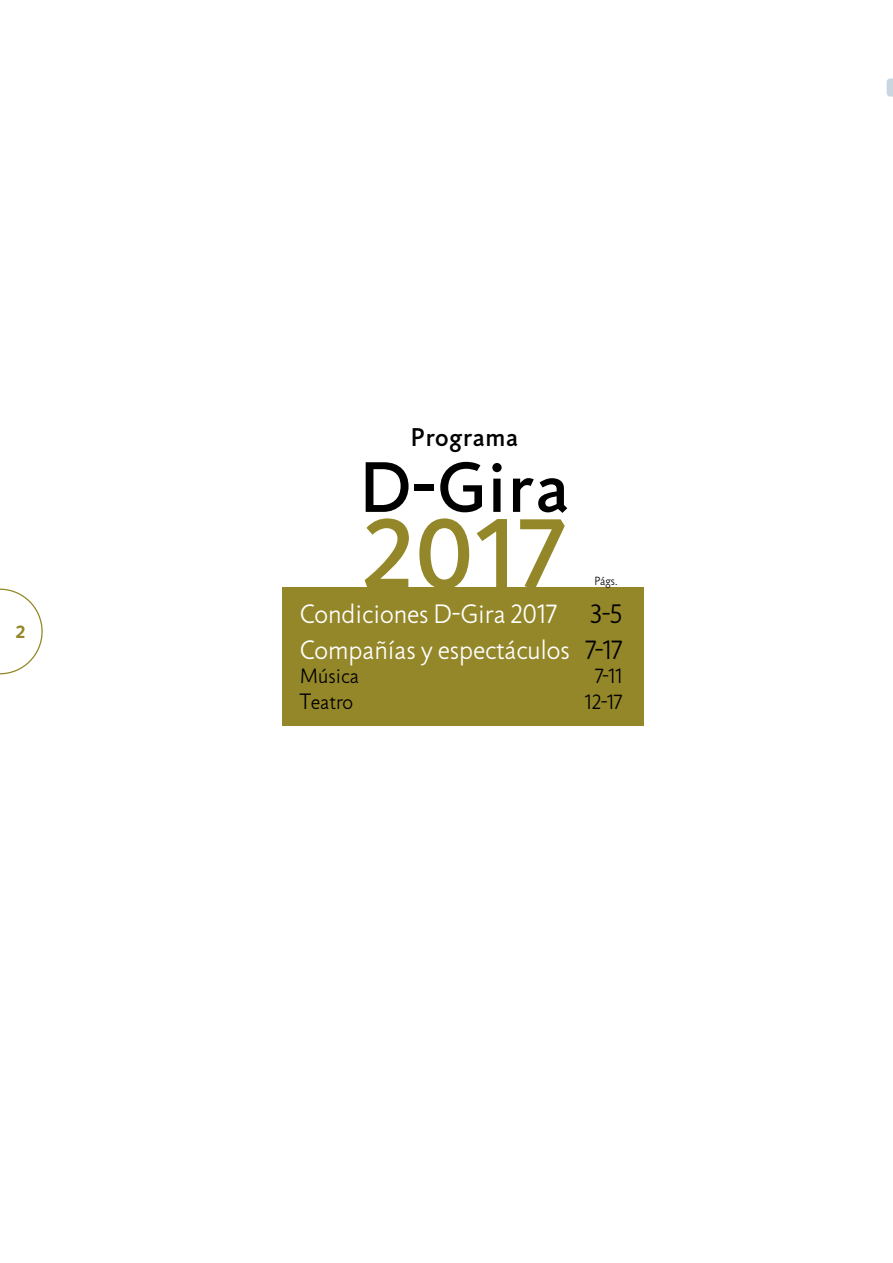
<style>
.page{position:relative;width:893px;height:1263px;background:#fff}
.page>*{position:absolute;margin:0;border:0;box-sizing:border-box;transform-origin:0 0}
.t1{font:500 101.1px "Jigsaw";color:#948729}
.t2{font:500 72.15px "Jigsaw";color:#000}
.t3{font:300 27px/36px "Jigsaw";color:#fff}
.t4{font:500 25.95px "Jigsaw";letter-spacing:.03em;color:#000}
.t5{font:300 21px "Jigsaw";color:#000}
.t6{font:700 18px "Jigsaw";color:#948729}
.t7{font:300 12px "Jigsaw";color:#000}
.s1{color:#000}
.s2{font-size:22.5px}
</style>
<div class="page">
<svg style="left:887px;top:78px;width:6px;height:19px"></svg>
<svg style="left:0;top:588px;width:43px;height:86px"></svg>
<div style="left:283px;top:587px;width:361px;height:139px;background:#948729"></div>
<p class="t6" style="left:16px;top:621px;width:11px">2</p>
<p class="t4" style="left:411px;top:422px;width:109px">Programa</p>
<h2 class="t2" style="left:360px;top:445px;width:210px">D-Gira</h2>
<h1 class="t1" style="left:362px;top:494px;width:205px">2017</h1>
<p class="t3" style="left:300px;top:596px;width:324px">Condiciones D-Gira 2017 <span class="s1">3-5<br></span>Compañías y espectáculos <span class="s1">7-17</span></p>
<p class="t5" style="left:300px;top:664px;width:61px">Música</p>
<p class="t5" style="left:595px;top:664px;width:29px">7-11</p>
<p class="t5" style="left:300px;top:690px;width:55px"><span class="s2">T</span>eatro</p>
<p class="t5" style="left:585px;top:690px;width:39px">12-17</p>
<p class="t7" style="left:594px;top:574px;width:25px">Págs.</p>
</div>
